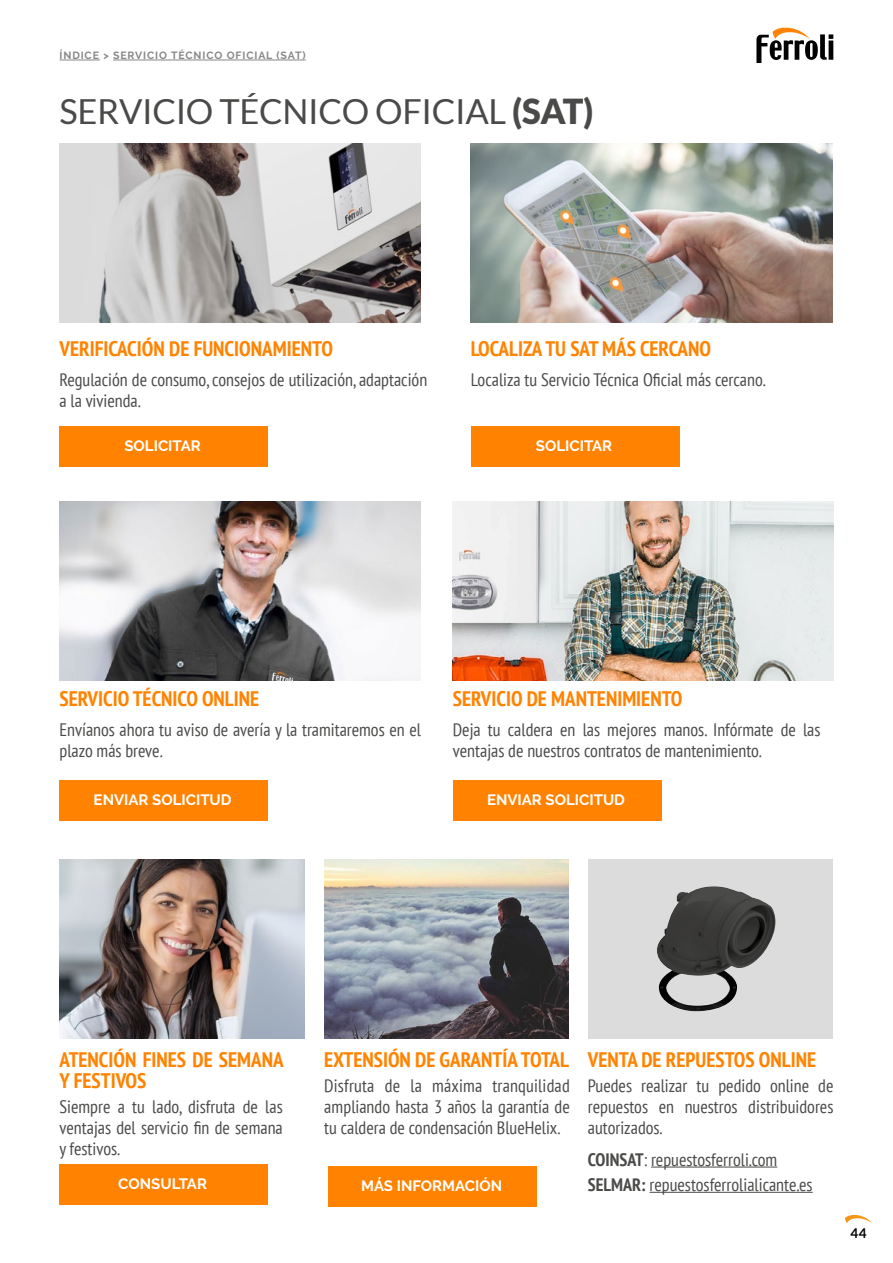
<style>
.page{position:relative;width:893px;height:1263px;background:#fff}
.page>*{position:absolute;margin:0;border:0;box-sizing:border-box;transform-origin:0 0}
.Titulo{font:34.5px "Lato";letter-spacing:-.01em;color:#4a4a49}
.t1{font:700 condensed 21px/21px "PT Sans";color:#ff8300}
.t2{font:condensed 18px/21px "PT Sans";color:#4a4a49}
.Txt_tabla_columnas_d{font:700 15px "Raleway";color:#fff}
.t3{font:700 13.5px "Lato";color:#000}
.t4{font:700 10.5px "Raleway";letter-spacing:.085em;color:#878787}
.s1{font-weight:900}
.s2{font-weight:700}
</style>
<div class="page">
<svg style="left:845px;top:1215px;width:27px;height:8px"></svg>
<svg style="left:756px;top:28px;width:77px;height:34px"></svg>
<hr style="left:60px;top:60px;width:40px;height:1px;background:#878787">
<hr style="left:113px;top:60px;width:193px;height:1px;background:#878787">
<div style="left:588px;top:859px;width:244px;height:180px;background:#dcdcdc"></div>
<img style="left:60px;top:501px;width:361px;height:179px">
<img style="left:60px;top:859px;width:244px;height:180px">
<img style="left:60px;top:144px;width:361px;height:179px">
<img style="left:453px;top:501px;width:380px;height:179px">
<img style="left:324px;top:859px;width:244px;height:180px">
<img style="left:657px;top:886px;width:118px;height:125px">
<img style="left:471px;top:144px;width:361px;height:179px">
<hr style="left:651px;top:1166px;width:126px;height:1px;background:#4a4a49">
<hr style="left:649px;top:1192px;width:164px;height:1px;background:#4a4a49">
<div style="left:60px;top:780px;width:208px;height:40px;background:#ff8300"></div>
<div style="left:328px;top:1166px;width:209px;height:40px;background:#ff8300"></div>
<div style="left:453px;top:780px;width:208px;height:40px;background:#ff8300"></div>
<div style="left:471px;top:427px;width:208px;height:40px;background:#ff8300"></div>
<div style="left:60px;top:427px;width:208px;height:40px;background:#ff8300"></div>
<div style="left:60px;top:1164px;width:208px;height:40px;background:#ff8300"></div>
<p class="t4" style="left:60px;top:50px;width:248px">ÍNDICE &gt; SERVICIO TÉCNICO OFICIAL (SAT)</p>
<p class="Titulo" style="left:60px;top:92px;width:535px">SERVICIO TÉCNICO OFICIAL <span class="s1">(SAT)</span></p>
<p class="t1" style="left:60px;top:338px;width:275px">VERIFICACIÓN DE FUNCIONAMIENTO</p>
<p class="t2" style="left:60px;top:369px;width:369px">Regulación de consumo, consejos de utilización, adaptación a la vivienda.</p>
<p class="t1" style="left:471px;top:338px;width:241px">LOCALIZA TU SAT MÁS CERCANO</p>
<p class="t2" style="left:471px;top:369px;width:296px">Localiza tu Servicio Técnica Oficial más cercano.</p>
<p class="Txt_tabla_columnas_d" style="left:124px;top:437px;width:78px">SOLICITAR</p>
<p class="Txt_tabla_columnas_d" style="left:536px;top:437px;width:78px">SOLICITAR</p>
<p class="t1" style="left:60px;top:688px;width:201px">SERVICIO TÉCNICO ONLINE</p>
<p class="t2" style="left:60px;top:718px;width:363px">Envíanos ahora tu aviso de avería y la tramitaremos en el plazo más breve.</p>
<p class="Txt_tabla_columnas_d" style="left:94px;top:791px;width:139px">ENVIAR SOLICITUD</p>
<p class="t1" style="left:453px;top:688px;width:231px">SERVICIO DE MANTENIMIENTO</p>
<p class="t2" style="left:453px;top:718px;width:369px">Deja tu caldera en las mejores manos. Infórmate de las ventajas de nuestros contratos de mantenimiento.</p>
<p class="Txt_tabla_columnas_d" style="left:487px;top:791px;width:139px">ENVIAR SOLICITUD</p>
<p class="t1" style="left:60px;top:1049px;width:225px">ATENCIÓN FINES DE SEMANA<br>Y FESTIVOS</p>
<p class="t2" style="left:60px;top:1096px;width:225px;text-align:justify">Siempre a tu lado, disfruta de las ventajas del servicio fin de semana y festivos.</p>
<p class="Txt_tabla_columnas_d" style="left:118px;top:1175px;width:90px">CONSULTAR</p>
<p class="t1" style="left:324px;top:1049px;width:246px">EXTENSIÓN DE GARANTÍA TOTAL</p>
<p class="t2" style="left:324px;top:1075px;width:247px;text-align:justify">Disfruta de la máxima tranquilidad ampliando hasta 3 años la garantía de tu caldera de condensación BlueHelix.</p>
<p class="Txt_tabla_columnas_d" style="left:361px;top:1177px;width:143px">MÁS INFORMACIÓN</p>
<p class="t1" style="left:588px;top:1049px;width:230px">VENTA DE REPUESTOS ONLINE</p>
<p class="t2" style="left:588px;top:1075px;width:247px;text-align:justify">Puedes realizar tu pedido online de repuestos en nuestros distribuidores autorizados.</p>
<p class="t2" style="left:588px;top:1148px;width:191px"><span class="s2">COINSAT</span>: repuestosferroli.com</p>
<p class="t2" style="left:588px;top:1174px;width:226px"><span class="s2">SELMAR:</span> repuestosferrolialicante.es</p>
<p class="t3" style="left:851px;top:1226px;width:18px">44</p>
</div>
